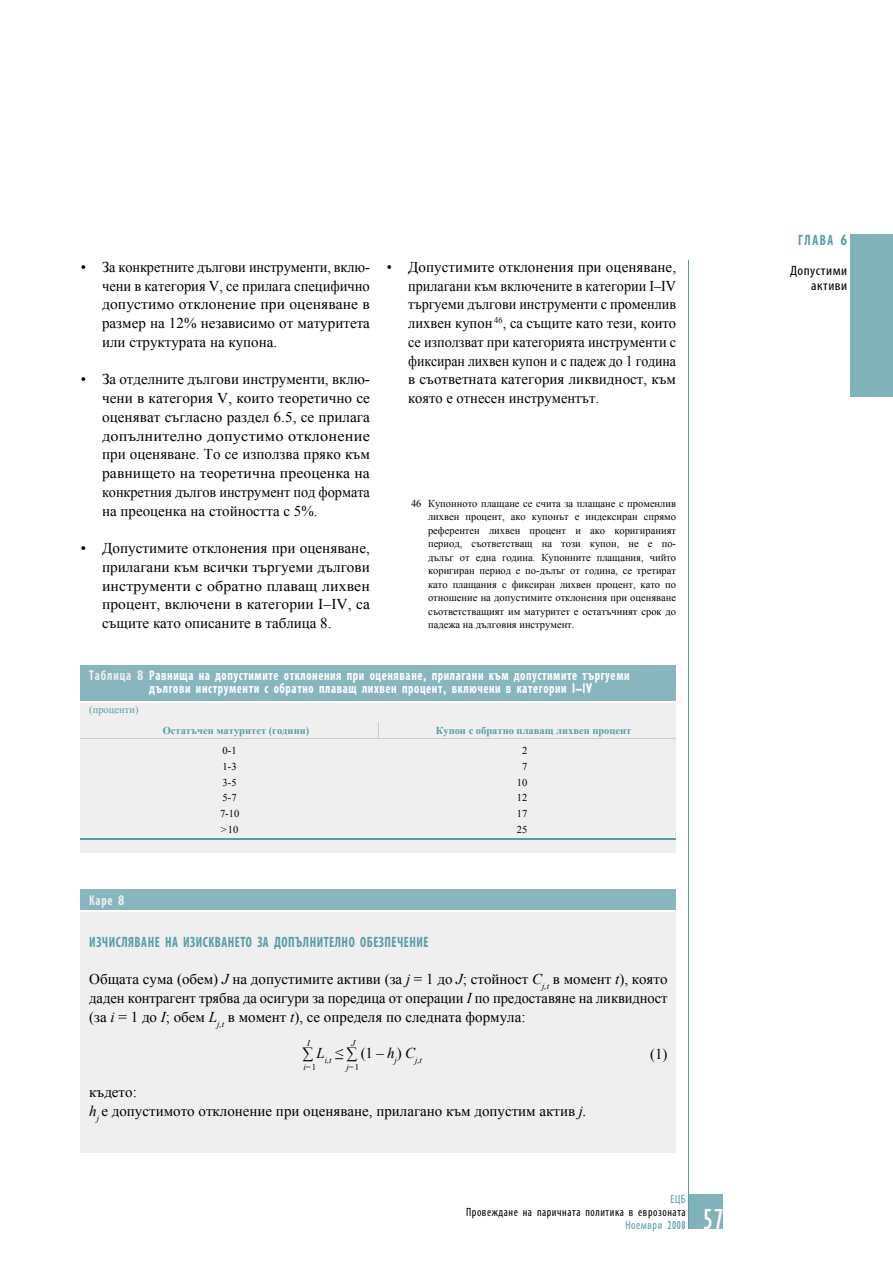
<style>
.page{position:relative;width:893px;height:1263px;background:#fff}
.page>*{position:absolute;margin:0;border:0;box-sizing:border-box;transform-origin:0 0}
.t1{font:condensed 30px "Gill Sans Myriad";color:#fff;scale:.95 1}
.t2{font:15px/18.8px "Times New Roman WGL";color:#000;text-align:justify}
.t3{font:700 condensed 15px "Gill Sans Myriad";letter-spacing:.04em;color:#579ca7;scale:.85 1}
.t4{font:700 condensed 14.25px/13.5px "Gill Sans Myriad";letter-spacing:.05em;color:#fff;scale:.85 1}
.t5{font:700 condensed 14.25px "Gill Sans Myriad";color:#efefef;scale:.85 1}
.t6{font:condensed 13.5px/15px "Gill Sans Myriad";letter-spacing:.035em;color:#000;text-align:right;scale:1.1 1}
.t7{font:condensed 12px "Gill Sans Myriad";letter-spacing:.05em;color:#000;scale:.95 1}
.t8{font:condensed 12px "Gill Sans Myriad";letter-spacing:.05em;color:#579ca7;scale:.95 1}
.t9{font:10.5px/13.5px "Times New Roman WGL";color:#000;text-align:justify}
.t10{font:700 10.5px "Times New Roman WGL";color:#579ca7}
.t11{font:10.5px "Times New Roman WGL";color:#579ca7}
.t12{font:italic 8.7px "Times New Roman WGL";color:#000}
.s1{color:#efefef}
.s2{font-style:italic}
.s3{font-style:normal}
</style>
<div class="page">
<div style="left:689px;top:1195px;width:34px;height:34px;background:#81b1b9"></div>
<div style="left:850px;top:235px;width:43px;height:162px;background:#81b1b9"></div>
<hr style="left:689px;top:261px;width:1px;height:968px;background:#579ca7">
<div style="left:81px;top:665px;width:595px;height:188px;background:#efefef"></div>
<div style="left:81px;top:665px;width:595px;height:37px;background:#89b5be"></div>
<svg style="left:378px;top:723px;width:1px;height:15px"></svg>
<hr style="left:81px;top:838px;width:595px;height:2px;background:#579ca7">
<hr style="left:81px;top:738px;width:595px;height:1px;background:#bbd3d7">
<hr style="left:81px;top:701px;width:595px;height:1px;background:#fff">
<div style="left:81px;top:890px;width:595px;height:263px;background:#efefef"></div>
<div style="left:81px;top:889px;width:595px;height:21px;background:#89b5be"></div>
<hr style="left:72px;top:910px;width:613px;height:2px;background:#fff">
<p class="t2" style="left:102px;top:259px;width:269px;text-indent:-21px">• За конкретните дългови инструменти, вклю&shy;чени в категория V, се прилага специфично допустимо отклонение при оценяване в размер на 12% независимо от матуритета или структурата на купона.</p>
<p class="t2" style="left:102px;top:371px;width:269px;text-indent:-21px">• За отделните дългови инструменти, вклю&shy;чени в категория V, които теоретично се оценяват съгласно раздел 6.5, се прилага допълнително допустимо отклонение при оценяване. То се използва пряко към равнището на теоретична преоценка на конкретния дългов инструмент под формата на преоценка на стойността с 5%.</p>
<p class="t2" style="left:102px;top:540px;width:269px;text-indent:-21px">• Допустимите отклонения при оценяване, прилагани към всички търгуеми дългови инструменти с обратно плаващ лихвен процент, включени в категории І–ІV, са същите като описаните в таблица 8.</p>
<p class="t2" style="left:408px;top:259px;width:269px;text-indent:-21px">• Допустимите отклонения при оценяване, прилагани към включените в категории І–ІV търгуеми дългови инструменти с променлив лихвен купон <sup>46</sup>, са същите като тези, които се използват при категорията инструменти с фиксиран лихвен купон и с падеж до 1 година в съответната категория ликвидност, към която е отнесен инструментът.</p>
<p class="t9" style="left:428px;top:497px;width:250px;text-indent:-17px">46 Купонното плащане се счита за плащане с променлив лихвен процент, ако купонът е индексиран спрямо референтен лихвен процент и ако коригираният период, съответстващ на този купон, не е по&shy;дълъг от една година. Купонните плащания, чийто коригиран период е по-дълъг от година, се третират като плащания с фиксиран лихвен процент, като по отношение на допустимите отклонения при оценяване съответстващият им матуритет е остатъчният срок до падежа на дълговия инструмент.</p>
<p class="t4" style="left:149px;top:669px;width:567px;text-indent:-60px"><span class="s1">Таблица 8</span> Равнища на допустимите отклонения при оценяване, прилагани към допустимите търгуеми дългови инструменти с обратно плаващ лихвен процент, включени в категории І–ІV</p>
<p class="t11" style="left:89px;top:705px;width:51px">(проценти)</p>
<p class="t10" style="left:163px;top:727px;width:148px">Остатъчен матуритет (години)</p>
<p class="t10" style="left:436px;top:727px;width:197px">Купон с обратно плаващ лихвен процент</p>
<p class="t9" style="left:223px;top:745px;width:15px">0-1</p>
<p class="t9" style="left:522px;top:745px;width:7px">2</p>
<p class="t9" style="left:223px;top:760px;width:15px">1-3</p>
<p class="t9" style="left:522px;top:760px;width:7px">7</p>
<p class="t9" style="left:223px;top:776px;width:15px">3-5</p>
<p class="t9" style="left:517px;top:776px;width:12px">10</p>
<p class="t9" style="left:223px;top:792px;width:15px">5-7</p>
<p class="t9" style="left:517px;top:792px;width:12px">12</p>
<p class="t9" style="left:220px;top:808px;width:21px">7-10</p>
<p class="t9" style="left:517px;top:808px;width:12px">17</p>
<p class="t9" style="left:221px;top:824px;width:19px">&gt; 10</p>
<p class="t9" style="left:517px;top:824px;width:12px">25</p>
<p class="t5" style="left:89px;top:895px;width:43px">Каре 8</p>
<p class="t3" style="left:89px;top:936px;width:401px">ИЗЧИСЛЯВАНЕ НА ИЗИСКВАНЕТО ЗА ДОПЪЛНИТЕЛНО ОБЕЗПЕЧЕНИЕ</p>
<p class="t2" style="left:89px;top:971px;width:580px">Общата сума (обем) <span class="s2">J</span> на допустимите активи (за <span class="s2">j</span> = 1 до <span class="s2">J</span>; стойност <span class="s2">C</span><sub>j,t</sub> в момент <span class="s2">t</span>), която даден контрагент трябва да осигури за поредица от операции <span class="s2">I</span> по предоставяне на ликвидност (за <span class="s2">i</span> = 1 до <span class="s2">I</span>; обем <span class="s2">L</span><sub>j,t</sub> в момент <span class="s2">t</span>), се определя по следната формула:</p>
<p class="t12" style="left:303px;top:1057px;width:121px"><sup>∑</sup> <sup>L</sup>i,t <sup>≤</sup> <sup>∑</sup> <sup>(1</sup> <sup>–</sup> <sup>h</sup>j<sup>)</sup> <sup>C</sup>j,t</p>
<p class="t12" style="left:307px;top:1040px;width:4px">I</p>
<p class="t12" style="left:351px;top:1040px;width:5px">J</p>
<p class="t12" style="left:304px;top:1064px;width:14px">i=<span class="s3">1</span></p>
<p class="t12" style="left:347px;top:1064px;width:14px">j=<span class="s3">1</span></p>
<p class="t2" style="left:650px;top:1046px;width:19px">(1)</p>
<p class="t2" style="left:89px;top:1084px;width:499px">където:<br><span class="s2">h</span><sub>j</sub> е допустимото отклонение при оценяване, прилагано към допустим актив <span class="s2">j.</span></p>
<p class="t8" style="left:670px;top:1195px;width:18px">ЕЦБ</p>
<p class="t7" style="left:466px;top:1208px;width:233px">Провеждане на паричната политика в еврозоната</p>
<p class="t8" style="left:625px;top:1221px;width:65px">Ноември 2008</p>
<h1 class="t1" style="left:703px;top:1210px;width:23px">57</h1>
<p class="t3" style="left:798px;top:234px;width:59px">ГЛАВА 6</p>
<p class="t6" style="left:790px;top:265px;width:54px">Допустими активи</p>
</div>
